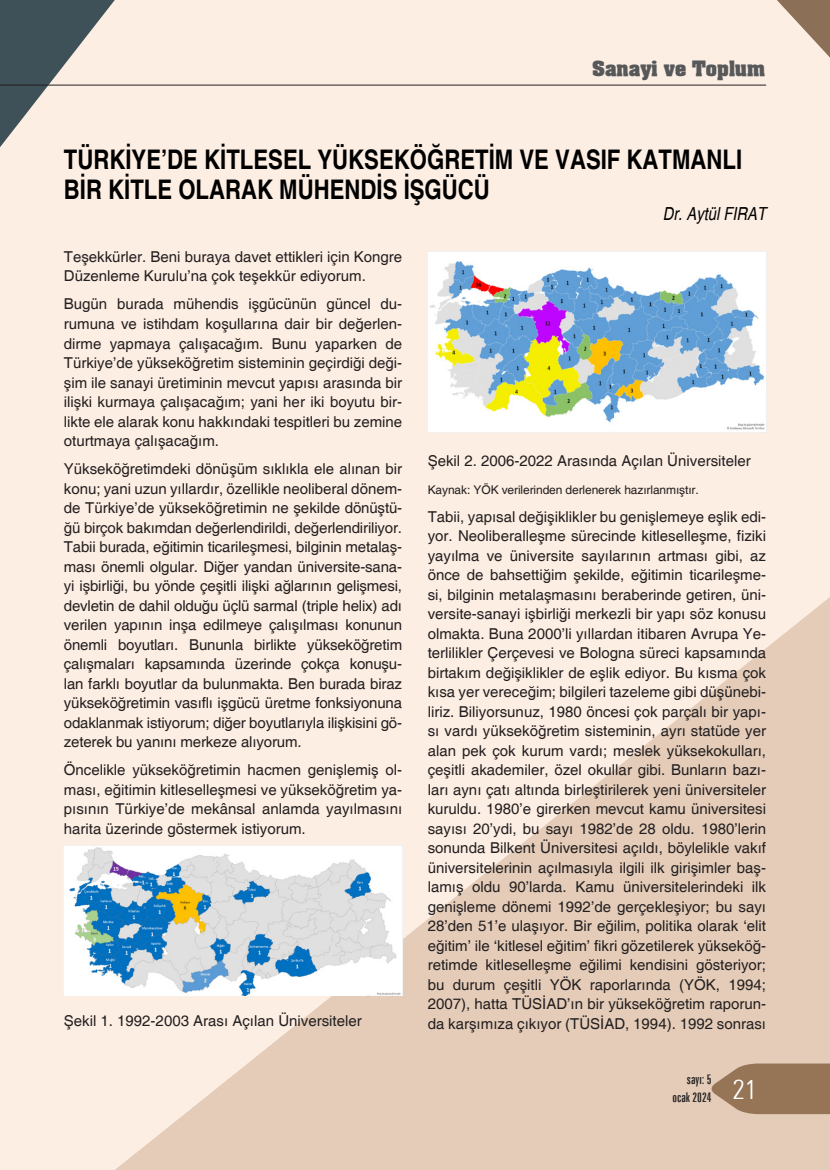
<style>
.page{position:relative;width:830px;height:1170px;background:#fff}
.page>*{position:absolute;margin:0;border:0;box-sizing:border-box;transform-origin:0 0}
.metinbaslik{font:700 condensed 27px/30px "Helvetica";color:#000}
.t1{font:300 condensed 27px "Zurich BT";color:#fff}
.t2{font:700 18px "TR Aardvark";color:#57585a}
.t3{font:italic condensed 18px "Helvetica";color:#000}
.bultenmetin{font:15px/19.5px "Helvetica";color:#231f20;text-align:justify}
.t4{font:extra-condensed 13.5px/18px "Zurich BT";color:#231f20;text-align:right}
.bultenmetin-2{font:12px "Helvetica";letter-spacing:-.01em;color:#231f20}
</style>
<div class="page">
<div style="left:0;top:0;width:829px;height:1169px;background:#fdeee3"></div>
<svg style="left:777px;top:0;width:52px;height:57px"></svg>
<svg style="left:63px;top:598px;width:766px;height:571px;fill:#e4ccb8"></svg>
<svg style="left:0;top:0;width:115px;height:147px"></svg>
<svg style="left:710px;top:1063px;width:119px;height:50px;background:#a18164"></svg>
<hr style="left:0;top:85px;width:765px;height:1px;background:#231f20">
<img style="left:64px;top:845px;width:338px;height:150px">
<img style="left:427px;top:251px;width:338px;height:181px">
<p class="t2" style="left:591px;top:55px;width:174px">Sanayi ve Toplum</p>
<p class="metinbaslik" style="left:64px;top:144px;width:679px">TÜRKİYE’DE KİTLESEL YÜKSEKÖĞRETİM VE VASIF KATMANLI<br>BİR KİTLE OLARAK MÜHENDİS İŞGÜCÜ</p>
<p class="t3" style="left:662px;top:203px;width:105px">Dr. Aytül FIRAT</p>
<p class="bultenmetin" style="left:64px;top:247px;width:340px">Teşekkürler. Beni buraya davet ettikleri için Kongre<br>Düzenleme Kurulu’na çok teşekkür ediyorum.</p>
<p class="bultenmetin" style="left:64px;top:295px;width:340px">Bugün burada mühendis işgücünün güncel du&shy;rumuna ve istihdam koşullarına dair bir değerlen&shy;dirme yapmaya çalışacağım. Bunu yaparken de Türkiye’de yükseköğretim sisteminin geçirdiği deği&shy;şim ile sanayi üretiminin mevcut yapısı arasında bir ilişki kurmaya çalışacağım; yani her iki boyutu bir&shy;likte ele alarak konu hakkındaki tespitleri bu zemine oturtmaya çalışacağım.</p>
<p class="bultenmetin" style="left:64px;top:459px;width:340px">Yükseköğretimdeki dönüşüm sıklıkla ele alınan bir konu; yani uzun yıllardır, özellikle neoliberal dönem&shy;de Türkiye’de yükseköğretimin ne şekilde dönüştü&shy;ğü birçok bakımdan değerlendirildi, değerlendiriliyor.<br>Tabii burada, eğitimin ticarileşmesi, bilginin metalaş&shy;ması önemli olgular. Diğer yandan üniversite-sana&shy;yi işbirliği, bu yönde çeşitli ilişki ağlarının gelişmesi, devletin de dahil olduğu üçlü sarmal (triple helix) adı verilen yapının inşa edilmeye çalışılması konunun önemli boyutları. Bununla birlikte yükseköğretim çalışmaları kapsamında üzerinde çokça konuşu&shy;lan farklı boyutlar da bulunmakta. Ben burada biraz yükseköğretimin vasıflı işgücü üretme fonksiyonuna odaklanmak istiyorum; diğer boyutlarıyla ilişkisini gö&shy;zeterek bu yanını merkeze alıyorum.</p>
<p class="bultenmetin" style="left:64px;top:760px;width:340px">Öncelikle yükseköğretimin hacmen genişlemiş ol&shy;ması, eğitimin kitleselleşmesi ve yükseköğretim ya&shy;pısının Türkiye’de mekânsal anlamda yayılmasını harita üzerinde göstermek istiyorum.</p>
<p class="bultenmetin" style="left:427px;top:451px;width:324px">Şekil 2. 2006-2022 Arasında Açılan Üniversiteler</p>
<p class="bultenmetin-2" style="left:427px;top:482px;width:272px">Kaynak: YÖK verilerinden derlenerek hazırlanmıştır.</p>
<p class="bultenmetin" style="left:427px;top:507px;width:340px">Tabii, yapısal değişiklikler bu genişlemeye eşlik edi&shy;yor. Neoliberalleşme sürecinde kitleselleşme, fiziki yayılma ve üniversite sayılarının artması gibi, az önce de bahsettiğim şekilde, eğitimin ticarileşme&shy;si, bilginin metalaşmasını beraberinde getiren, üni&shy;versite-sanayi işbirliği merkezli bir yapı söz konusu olmakta. Buna 2000’li yıllardan itibaren Avrupa Ye&shy;terlilikler Çerçevesi ve Bologna süreci kapsamında birtakım değişiklikler de eşlik ediyor. Bu kısma çok kısa yer vereceğim; bilgileri tazeleme gibi düşünebi&shy;liriz. Biliyorsunuz, 1980 öncesi çok parçalı bir yapı&shy;sı vardı yükseköğretim sisteminin, ayrı statüde yer alan pek çok kurum vardı; meslek yüksekokulları, çeşitli akademiler, özel okullar gibi. Bunların bazı&shy;ları aynı çatı altında birleştirilerek yeni üniversiteler kuruldu. 1980’e girerken mevcut kamu üniversitesi sayısı 20’ydi, bu sayı 1982’de 28 oldu. 1980’lerin sonunda Bilkent Üniversitesi açıldı, böylelikle vakıf üniversitelerinin açılmasıyla ilgili ilk girişimler baş&shy;lamış oldu 90’larda. Kamu üniversitelerindeki ilk genişleme dönemi 1992’de gerçekleşiyor; bu sayı 28’den 51’e ulaşıyor. Bir eğilim, politika olarak ‘elit eğitim’ ile ‘kitlesel eğitim’ fikri gözetilerek yükseköğ&shy;retimde kitleselleşme eğilimi kendisini gösteriyor; bu durum çeşitli YÖK raporlarında (YÖK, 1994; 2007), hatta TÜSİAD’ın bir yükseköğretim raporun&shy;da karşımıza çıkıyor (TÜSİAD, 1994). 1992 sonrası</p>
<p class="bultenmetin" style="left:64px;top:1011px;width:299px">Şekil 1. 1992-2003 Arası Açılan Üniversiteler</p>
<p class="t4" style="left:672px;top:1069px;width:41px">sayı: 5 ocak 2024</p>
<h1 class="t1" style="left:732px;top:1072px;width:26px">21</h1>
</div>
